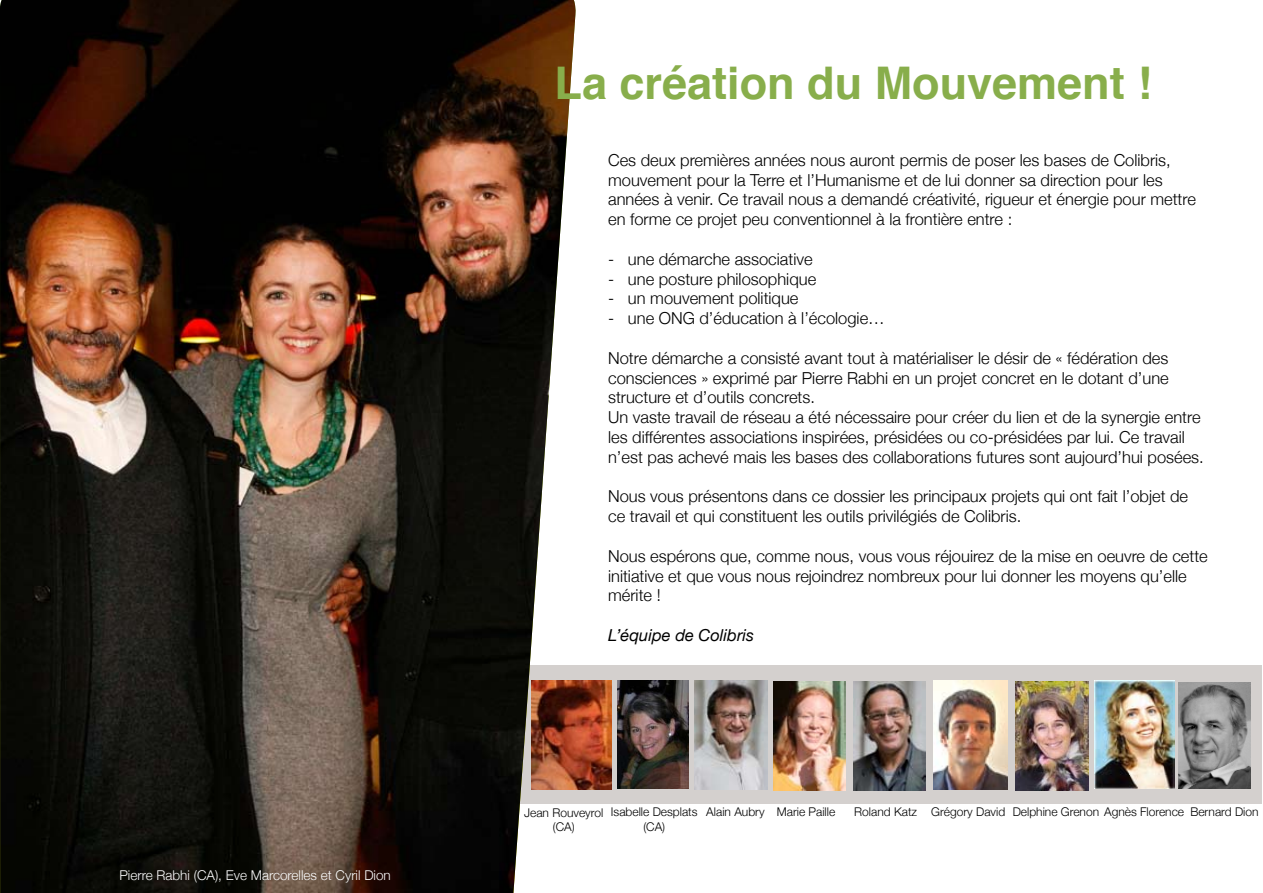
<style>
.page{position:relative;width:1263px;height:893px;background:#fff}
.page>*{position:absolute;margin:0;border:0;box-sizing:border-box;transform-origin:0 0}
.t1{font:700 45px "Helvetica";color:#88ae4b}
.t2{font:300 16.5px/19.8px "Helvetica Neue";color:#000}
.t3{font:italic 16.5px "Helvetica Neue";color:#000}
.t4{font:300 13.5px "Helvetica Neue";color:#fbfbfb}
.t5{font:300 12px/14.4px "Helvetica Neue";color:#000;text-align:center}
</style>
<div class="page">
<div style="left:495px;top:665px;width:767px;height:139px;background:#d4d0ce"></div>
<img style="left:0;top:0;width:576px;height:893px">
<img style="left:695px;top:681px;width:72px;height:109px">
<img style="left:853px;top:682px;width:73px;height:109px">
<img style="left:933px;top:681px;width:75px;height:108px">
<img style="left:617px;top:680px;width:71px;height:108px">
<img style="left:532px;top:681px;width:80px;height:109px">
<img style="left:774px;top:681px;width:72px;height:109px">
<img style="left:1178px;top:682px;width:72px;height:106px">
<img style="left:1095px;top:680px;width:79px;height:109px">
<img style="left:1016px;top:681px;width:73px;height:109px">
<p class="t4" style="left:119px;top:867px;width:273px">Pierre Rabhi (CA), Eve Marcorelles et Cyril Dion</p>
<h1 class="t1" style="left:555px;top:46px;width:599px">La création du Mouvement !</h1>
<p class="t2" style="left:608px;top:150px;width:589px">Ces deux premières années nous auront permis de poser les bases de Colibris, mouvement pour la Terre et l’Humanisme et de lui donner sa direction pour les années à venir. Ce travail nous a demandé créativité, rigueur et énergie pour mettre en forme ce projet peu conventionnel à la frontière entre :</p>
<p class="t2" style="left:608px;top:249px;width:206px">- une démarche associative</p>
<p class="t2" style="left:608px;top:269px;width:210px">- une posture philosophique</p>
<p class="t2" style="left:608px;top:288px;width:192px">- un mouvement politique</p>
<p class="t2" style="left:608px;top:308px;width:278px">- une ONG d’éducation à l’écologie…</p>
<p class="t2" style="left:608px;top:348px;width:597px">Notre démarche a consisté avant tout à matérialiser le désir de « fédération des consciences » exprimé par Pierre Rabhi en un projet concret en le dotant d’une structure et d’outils concrets.<br>Un vaste travail de réseau a été nécessaire pour créer du lien et de la synergie entre les différentes associations inspirées, présidées ou co-présidées par lui. Ce travail n’est pas achevé mais les bases des collaborations futures sont aujourd’hui posées.</p>
<p class="t2" style="left:608px;top:486px;width:582px">Nous vous présentons dans ce dossier les principaux projets qui ont fait l’objet de ce travail et qui constituent les outils privilégiés de Colibris.</p>
<p class="t2" style="left:608px;top:546px;width:601px">Nous espérons que, comme nous, vous vous réjouirez de la mise en oeuvre de cette initiative et que vous nous rejoindrez nombreux pour lui donner les moyens qu’elle mérite !</p>
<p class="t3" style="left:608px;top:625px;width:148px">L’équipe de Colibris</p>
<p class="t5" style="left:524px;top:805px;width:81px">Jean Rouveyrol (CA)</p>
<p class="t5" style="left:611px;top:805px;width:88px">Isabelle Desplats (CA)</p>
<p class="t5" style="left:706px;top:805px;width:130px">Alain Aubry Marie Paille</p>
<p class="t5" style="left:854px;top:805px;width:406px">Roland Katz Grégory David Delphine Grenon Agnès Florence Bernard Dion</p>
</div>
